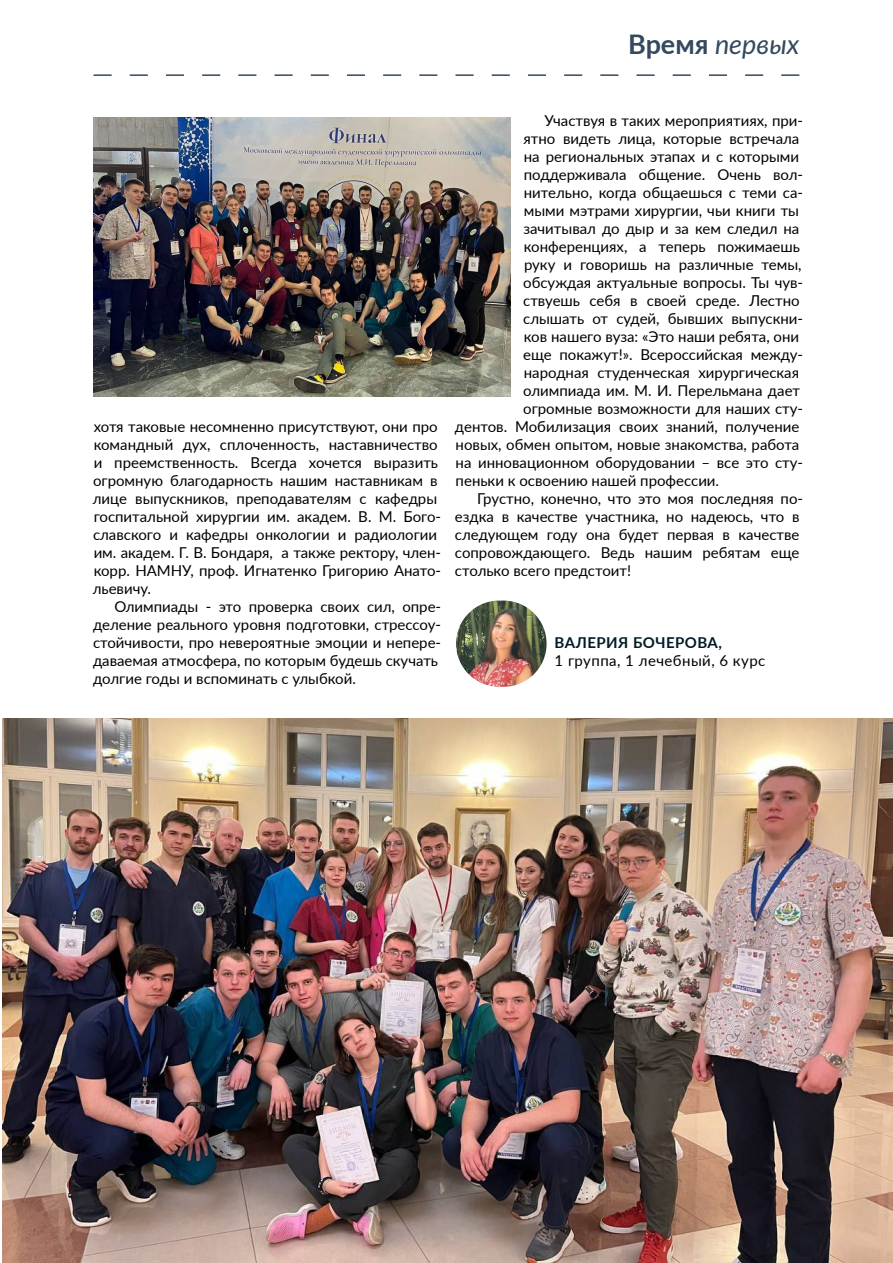
<style>
.page{position:relative;width:893px;height:1263px;background:#fff}
.page>*{position:absolute;margin:0;border:0;box-sizing:border-box;transform-origin:0 0}
.t1{font:italic 27px "Lato";color:#34495e}
.t2{font:15px/18px "Lato";color:#000}
.t3{font:15px "Lato";letter-spacing:.03em;color:#000}
.t4{font:700 15px "Lato";letter-spacing:.03em;color:#001b27}
.s1{font-weight:700;font-style:normal}
</style>
<div class="page">
<svg style="left:94px;top:74px;width:705px;height:2px"></svg>
<img style="left:456px;top:600px;width:91px;height:87px;border-radius:43px">
<img style="left:3px;top:719px;width:890px;height:543px">
<img style="left:94px;top:117px;width:417px;height:279px">
<h1 class="t1" style="left:628px;top:25px;width:173px"><span class="s1">Время</span> первых</h1>
<p class="t2" style="left:93px;top:417px;width:350px">хотя таковые несомненно присутствуют, они про командный дух, сплоченность, наставничество и преемственность. Всегда хочется выразить огромную благодарность нашим наставникам в лице выпускников, преподавателям с кафедры госпитальной хирургии им. академ. В. М. Бого&shy;славского и кафедры онкологии и радиологии им. академ. Г. В. Бондаря, а также ректору, член&shy;корр. НАМНУ, проф. Игнатенко Григорию Анато&shy;льевичу.</p>
<p class="t2" style="left:93px;top:597px;width:350px;text-indent:21px">Олимпиады - это проверка своих сил, опре&shy;деление реального уровня подготовки, стрессоу&shy;стойчивости, про невероятные эмоции и непере&shy;даваемая атмосфера, по которым будешь скучать долгие годы и вспоминать с улыбкой.</p>
<p class="t2" style="left:545px;top:111px;width:260px">Участвуя в таких мероприятиях, при-</p>
<p class="t2" style="left:523px;top:129px;width:277px">ятно видеть лица, которые встречала</p>
<p class="t2" style="left:524px;top:147px;width:277px">на региональных этапах и с которыми</p>
<p class="t2" style="left:524px;top:165px;width:281px">поддерживала общение. Очень вол-</p>
<p class="t2" style="left:524px;top:183px;width:281px">нительно, когда общаешься с теми са-</p>
<p class="t2" style="left:524px;top:201px;width:277px">мыми мэтрами хирургии, чьи книги ты</p>
<p class="t2" style="left:523px;top:219px;width:277px">зачитывал до дыр и за кем следил на</p>
<p class="t2" style="left:524px;top:237px;width:278px">конференциях, а теперь пожимаешь</p>
<p class="t2" style="left:524px;top:255px;width:279px">руку и говоришь на различные темы,</p>
<p class="t2" style="left:523px;top:273px;width:281px">обсуждая актуальные вопросы. Ты чув-</p>
<p class="t2" style="left:523px;top:291px;width:278px">ствуешь себя в своей среде. Лестно</p>
<p class="t2" style="left:523px;top:309px;width:281px">слышать от судей, бывших выпускни-</p>
<p class="t2" style="left:524px;top:327px;width:277px">ков нашего вуза: «Это наши ребята, они</p>
<p class="t2" style="left:523px;top:345px;width:281px">еще покажут!». Всероссийская между-</p>
<p class="t2" style="left:524px;top:363px;width:277px">народная студенческая хирургическая</p>
<p class="t2" style="left:523px;top:381px;width:278px">олимпиада им. М. И. Перельмана дает</p>
<p class="t2" style="left:523px;top:399px;width:281px">огромные возможности для наших сту-</p>
<p class="t2" style="left:455px;top:417px;width:346px">дентов. Мобилизация своих знаний, получение</p>
<p class="t2" style="left:456px;top:435px;width:345px">новых, обмен опытом, новые знакомства, работа</p>
<p class="t2" style="left:456px;top:453px;width:349px">на инновационном оборудовании – все это сту-</p>
<p class="t2" style="left:456px;top:471px;width:265px">пеньки к освоению нашей профессии.</p>
<p class="t2" style="left:477px;top:489px;width:328px">Грустно, конечно, что это моя последняя по-</p>
<p class="t2" style="left:455px;top:507px;width:346px">ездка в качестве участника, но надеюсь, что в</p>
<p class="t2" style="left:455px;top:525px;width:346px">следующем году она будет первая в качестве</p>
<p class="t2" style="left:455px;top:543px;width:346px">сопровождающего. Ведь нашим ребятам еще</p>
<p class="t2" style="left:455px;top:561px;width:178px">столько всего предстоит!</p>
<p class="t4" style="left:555px;top:631px;width:169px">ВАЛЕРИЯ БОЧЕРОВА,</p>
<p class="t3" style="left:555px;top:650px;width:212px">1 группа, 1 лечебный, 6 курс</p>
</div>
